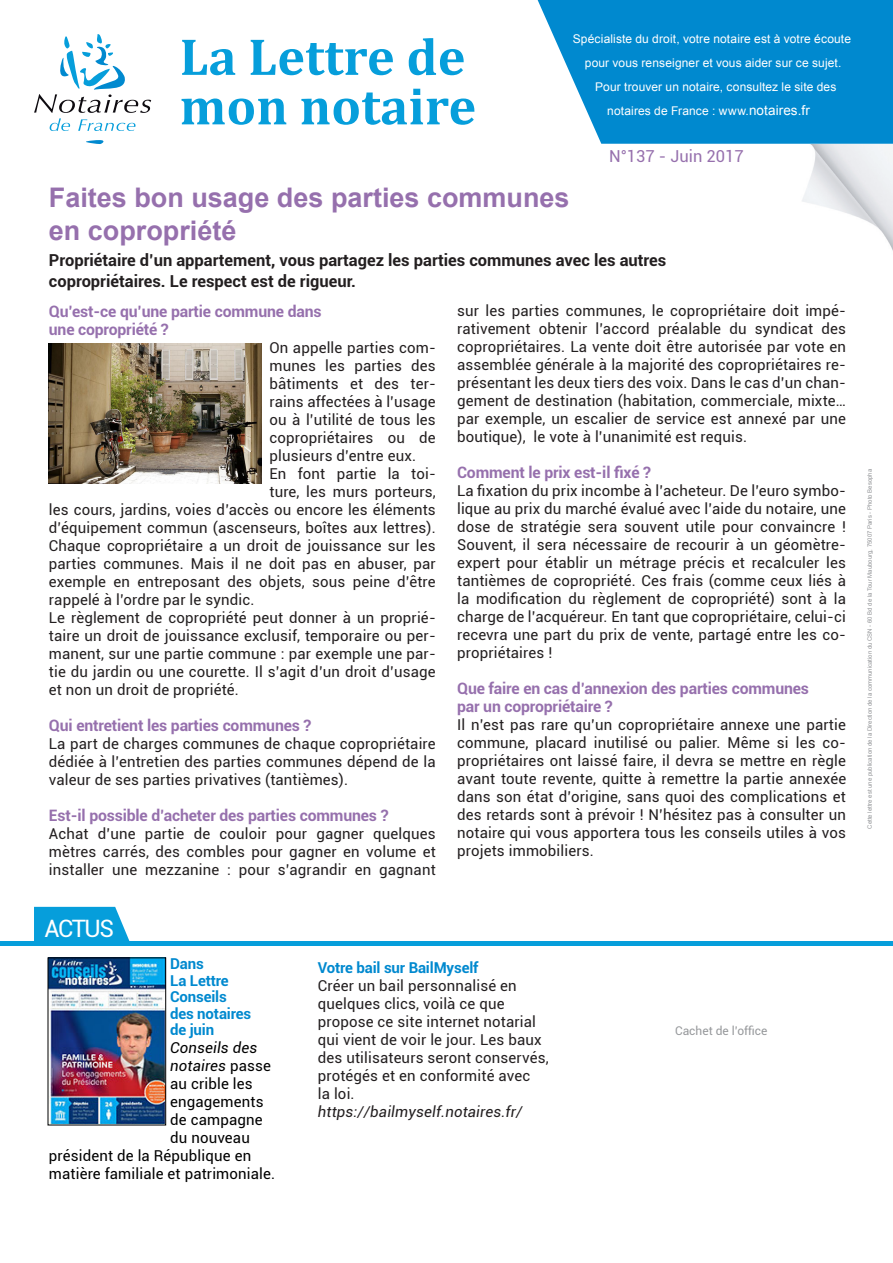
<style>
.page{position:relative;width:893px;height:1263px;background:#fff}
.page>*{position:absolute;margin:0;border:0;box-sizing:border-box;transform-origin:0 0}
.t1{font:700 52.5px/49.5px "Cambria";color:#069edb}
.t2{font:700 27px/33px "Arial";color:#9670ad}
.t3{font:24px "Roboto";letter-spacing:-.065em;color:#fff}
.t4{font:700 16.5px/21px "Roboto";color:#231f20}
.t5{font:16.5px "Roboto";color:#9670ad}
.t6{font:700 15.75px/18px "Roboto";letter-spacing:-.01em;color:#9670ad}
.t7{font:15px/18px "Roboto";letter-spacing:.01em;color:#231f20;text-align:justify}
.t8{font:15px "Roboto";letter-spacing:.01em;color:#000}
.t9{font:700 15px/16.5px "Roboto";letter-spacing:-.01em;color:#0089cf}
.t10{font:italic 15px "Roboto";letter-spacing:.01em;color:#231f20}
.t11{font:italic 15px "Roboto";letter-spacing:.01em;color:#000}
.t12{font:12px "Arial";letter-spacing:.01em;color:#fff}
.t13{font:12px "Roboto";color:#97999c}
.t14{font:6px "Arial";color:#939598}
.s1{font-size:13.5px}
.s2{font-style:normal}
</style>
<div class="page">
<svg style="left:34px;top:907px;width:96px;height:34px;background:#19a5dd"></svg>
<hr style="left:0;top:941px;width:893px;height:4px;background:#069edb">
<img style="left:802px;top:145px;width:91px;height:106px">
<svg style="left:34px;top:34px;width:117px;height:97px"></svg>
<svg style="left:86px;top:140px;width:18px;height:4px"></svg>
<img style="left:49px;top:343px;width:212px;height:141px">
<img style="left:50px;top:960px;width:114px;height:163px">
<div style="left:48px;top:958px;width:118px;height:167px;border:1px solid #000"></div>
<svg style="left:538px;top:0;width:355px;height:144px;background:#1793d3"></svg>
<h1 class="t1" style="left:180px;top:31px;width:298px">La Lettre de mon notaire</h1>
<p class="t12" style="left:573px;top:32px;width:280px">Spécialiste du droit, votre notaire est à votre écoute</p>
<p class="t12" style="left:585px;top:56px;width:258px">pour vous renseigner et vous aider sur ce sujet.</p>
<p class="t12" style="left:595px;top:80px;width:243px">Pour trouver un notaire, consultez le site des</p>
<p class="t12" style="left:607px;top:104px;width:204px">notaires de France : www.<span class="s1">notaires.fr</span></p>
<p class="t5" style="left:609px;top:147px;width:136px">N°137 - Juin 2017</p>
<h2 class="t2" style="left:49px;top:181px;width:522px">Faites bon usage des parties communes en copropriété</h2>
<p class="t4" style="left:49px;top:250px;width:619px">Propriétaire d’un appartement, vous partagez les parties communes avec les autres copropriétaires. Le respect est de rigueur.</p>
<p class="t6" style="left:49px;top:303px;width:274px">Qu’est-ce qu’une partie commune dans une copropriété ?</p>
<p class="t7" style="left:269px;top:339px;width:168px">On appelle parties com-</p>
<p class="t7" style="left:269px;top:357px;width:168px">munes les parties des</p>
<p class="t7" style="left:269px;top:375px;width:168px">bâtiments et des ter-</p>
<p class="t7" style="left:269px;top:393px;width:168px">rains affectées à l’usage</p>
<p class="t7" style="left:269px;top:411px;width:168px">ou à l’utilité de tous les</p>
<p class="t7" style="left:269px;top:429px;width:168px">copropriétaires ou de</p>
<p class="t7" style="left:269px;top:447px;width:148px">plusieurs d’entre eux.</p>
<p class="t7" style="left:269px;top:465px;width:168px">En font partie la toi-</p>
<p class="t7" style="left:269px;top:483px;width:168px">ture, les murs porteurs,</p>
<p class="t7" style="left:49px;top:501px;width:388px">les cours, jardins, voies d’accès ou encore les éléments</p>
<p class="t7" style="left:49px;top:519px;width:388px">d’équipement commun (ascenseurs, boîtes aux lettres).</p>
<p class="t7" style="left:49px;top:537px;width:388px">Chaque copropriétaire a un droit de jouissance sur les</p>
<p class="t7" style="left:49px;top:555px;width:388px">parties communes. Mais il ne doit pas en abuser, par</p>
<p class="t7" style="left:49px;top:573px;width:388px">exemple en entreposant des objets, sous peine d’être</p>
<p class="t7" style="left:49px;top:591px;width:207px">rappelé à l’ordre par le syndic.</p>
<p class="t7" style="left:49px;top:609px;width:388px">Le règlement de copropriété peut donner à un proprié-</p>
<p class="t7" style="left:49px;top:627px;width:388px">taire un droit de jouissance exclusif, temporaire ou per-</p>
<p class="t7" style="left:49px;top:645px;width:388px">manent, sur une partie commune : par exemple une par-</p>
<p class="t7" style="left:49px;top:663px;width:388px">tie du jardin ou une courette. Il s’agit d’un droit d’usage</p>
<p class="t7" style="left:49px;top:681px;width:192px">et non un droit de propriété.</p>
<p class="t6" style="left:49px;top:717px;width:264px">Qui entretient les parties communes ?</p>
<p class="t7" style="left:49px;top:735px;width:388px">La part de charges communes de chaque copropriétaire dédiée à l’entretien des parties communes dépend de la valeur de ses parties privatives (tantièmes).</p>
<p class="t6" style="left:49px;top:807px;width:341px">Est-il possible d’acheter des parties communes ?</p>
<p class="t7" style="left:49px;top:825px;width:388px">Achat d’une partie de couloir pour gagner quelques mètres carrés, des combles pour gagner en volume et installer une mezzanine : pour s’agrandir en gagnant</p>
<h3 class="t3" style="left:45px;top:914px;width:71px">ACTUS</h3>
<p class="t7" style="left:457px;top:302px;width:390px">sur les parties communes, le copropriétaire doit impé&shy;rativement obtenir l’accord préalable du syndicat des copropriétaires. La vente doit être autorisée par vote en assemblée générale à la majorité des copropriétaires re&shy;présentant les deux tiers des voix. Dans le cas d’un chan&shy;gement de destination (habitation, commerciale, mixte… par exemple, un escalier de service est annexé par une boutique), le vote à l’unanimité est requis.</p>
<p class="t6" style="left:457px;top:464px;width:195px">Comment le prix est-il fixé ?</p>
<p class="t7" style="left:457px;top:482px;width:390px">La fixation du prix incombe à l’acheteur. De l’euro symbo&shy;lique au prix du marché évalué avec l’aide du notaire, une dose de stratégie sera souvent utile pour convaincre !<br>Souvent, il sera nécessaire de recourir à un géomètre&shy;expert pour établir un métrage précis et recalculer les tantièmes de copropriété. Ces frais (comme ceux liés à la modification du règlement de copropriété) sont à la charge de l’acquéreur. En tant que copropriétaire, celui-ci recevra une part du prix de vente, partagé entre les co&shy;propriétaires !</p>
<p class="t6" style="left:457px;top:680px;width:353px">Que faire en cas d’annexion des parties communes par un copropriétaire ?</p>
<p class="t7" style="left:457px;top:716px;width:391px">Il n’est pas rare qu’un copropriétaire annexe une partie commune, placard inutilisé ou palier. Même si les co&shy;propriétaires ont laissé faire, il devra se mettre en règle avant toute revente, quitte à remettre la partie annexée dans son état d’origine, sans quoi des complications et des retards sont à prévoir ! N’hésitez pas à consulter un notaire qui vous apportera tous les conseils utiles à vos projets immobiliers.</p>
<p class="t9" style="left:170px;top:956px;width:83px">Dans<br>La Lettre<br>Conseils des notaires de juin</p>
<p class="t11" style="left:170px;top:1039px;width:89px">Conseils des</p>
<p class="t11" style="left:170px;top:1057px;width:102px">notaires <span class="s2">passe</span></p>
<p class="t8" style="left:170px;top:1075px;width:84px">au crible les</p>
<p class="t8" style="left:170px;top:1093px;width:95px">engagements</p>
<p class="t8" style="left:170px;top:1111px;width:94px">de campagne</p>
<p class="t8" style="left:170px;top:1129px;width:81px">du nouveau</p>
<p class="t8" style="left:49px;top:1147px;width:204px">président de la République en</p>
<p class="t8" style="left:49px;top:1165px;width:228px">matière familiale et patrimoniale.</p>
<p class="t9" style="left:318px;top:959px;width:162px">Votre bail sur BailMyself</p>
<p class="t7" style="left:318px;top:977px;width:232px;text-align:left">Créer un bail personnalisé en quelques clics, voilà ce que propose ce site internet notarial qui vient de voir le jour. Les baux des utilisateurs seront conservés, protégés et en conformité avec<br>la loi.</p>
<p class="t10" style="left:318px;top:1103px;width:206px">https://bailmyself.notaires.fr/</p>
<p class="t13" style="left:675px;top:1024px;width:94px">Cachet de l’office</p>
<p class="t14" style="left:866px;top:829px;width:361px;rotate:-90deg">Cette lettre est une publication de la Direction de la communication du CSN - 60 Bd de la Tour Maubourg, 75007 Paris - Photo Besopha</p>
</div>
